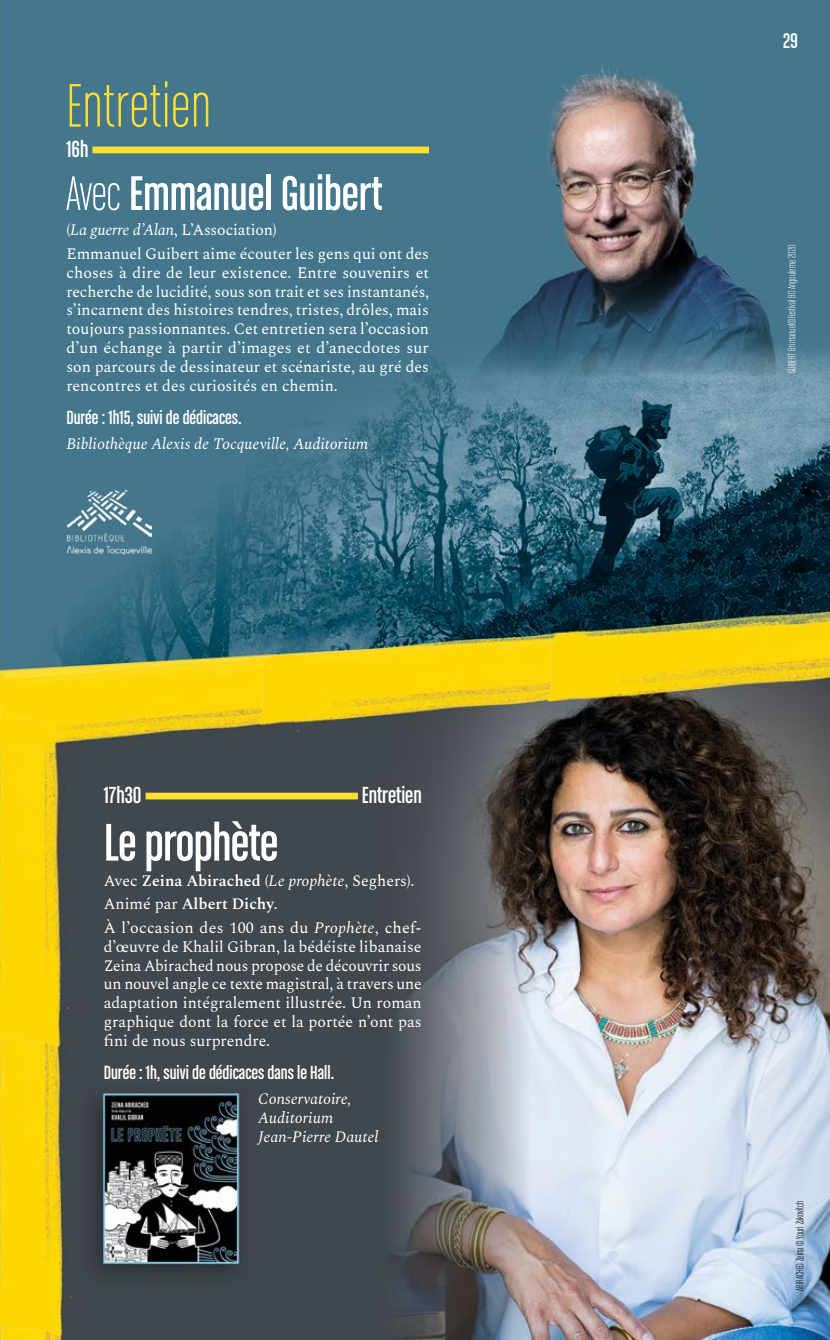
<style>
.page{position:relative;width:830px;height:1340px;background:#fff}
.page>*{position:absolute;margin:0;border:0;box-sizing:border-box;transform-origin:0 0}
.t1{font:65.25px "Chalet Comprime Milan Sixty";letter-spacing:.02em;color:#ffdf30}
.t2{font:56.25px "Chalet Comprime Cologne Sixty";letter-spacing:-.01em;color:#fff}
.t3{font:51.75px "Chalet Comprime Cologne Sixty";color:#fff}
.t4{font:24.75px "Chalet Comprime Cologne Sixty";color:#fff}
.t5{font:22.5px "Chalet Comprime Cologne Sixty";color:#fff}
.t6{font:20.25px "Chalet Comprime Cologne Sixty";color:#fff}
.t7{font:15.75px/18.9px "Spectral";color:#fff}
.t8{font:italic 15.75px/18.9px "Spectral";color:#fff}
.t9{font:11.25px "Chalet Comprime Milan Sixty";color:#fff}
.t10{font:11.25px "Chalet Comprime Milan Sixty";color:#000}
.s1{font-family:"Chalet Comprime Milan Sixty"}
.s2{font-style:italic}
.s3{font-weight:600}
</style>
<div class="page">
<img style="left:0;top:0;width:829px;height:1339px">
<div style="left:145px;top:792px;width:213px;height:7px;background:#ffdf30"></div>
<div style="left:92px;top:147px;width:337px;height:6px;background:#ffdf30"></div>
<img style="left:68px;top:490px;width:84px;height:64px">
<h1 class="t1" style="left:66px;top:70px;width:146px">Entretien</h1>
<h3 class="t4" style="left:66px;top:135px;width:24px">16h</h3>
<h3 class="t3" style="left:66px;top:165px;width:317px"><span class="s1">Avec</span> Emmanuel Guibert</h3>
<p class="t7" style="left:66px;top:217px;width:364px;line-height:23.4px">(<span class="s2">La guerre d’Alan</span>, L’Association)<br>Emmanuel Guibert aime écouter les gens qui ont des</p>
<p class="t7" style="left:66px;top:262px;width:364px;text-align:justify">choses à dire de leur existence. Entre souvenirs et recherche de lucidité, sous son trait et ses instantanés, s’incarnent des histoires tendres, tristes, drôles, mais toujours passionnantes. Cet entretien sera l’occasion d’un échange à partir d’images et d’anecdotes sur son parcours de dessinateur et scénariste, au gré des rencontres et des curiosités en chemin.</p>
<p class="t6" style="left:66px;top:406px;width:176px">Durée : 1h15, suivi de dédicaces.</p>
<p class="t8" style="left:66px;top:433px;width:303px">Bibliothèque Alexis de Tocqueville, Auditorium</p>
<h3 class="t4" style="left:104px;top:781px;width:39px">17h30</h3>
<h3 class="t4" style="left:361px;top:781px;width:61px">Entretien</h3>
<h2 class="t2" style="left:104px;top:811px;width:176px">Le prophète</h2>
<p class="t7" style="left:104px;top:867px;width:319px;line-height:23.4px">Avec <span class="s3">Zeina Abirached</span> (<span class="s2">Le prophète</span>, Seghers).<br>Animé par <span class="s3">Albert Dichy</span>.<br>À l’occasion des 100 ans du <span class="s2">Prophète</span>, chef-</p>
<p class="t7" style="left:104px;top:935px;width:319px;text-align:justify">d’œuvre de Khalil Gibran, la bédéiste libanaise Zeina Abirached nous propose de découvrir sous un nouvel angle ce texte magistral, à travers une adaptation intégralement illustrée. Un roman graphique dont la force et la portée n’ont pas fini de nous surprendre.</p>
<p class="t6" style="left:104px;top:1061px;width:232px">Durée : 1h, suivi de dédicaces dans le Hall.</p>
<p class="t8" style="left:258px;top:1088px;width:122px">Conservatoire,<br>Auditorium<br>Jean-Pierre Dautel</p>
<h3 class="t5" style="left:782px;top:28px;width:16px">29</h3>
<p class="t9" style="left:785px;top:373px;width:130px;rotate:-90deg">GUIBERT Emmanuel©Festival BD Angouleme 2020</p>
<p class="t10" style="left:793px;top:1290px;width:92px;rotate:-90deg">ABIRACHED Zeina © Youri Zakovitch</p>
</div>
